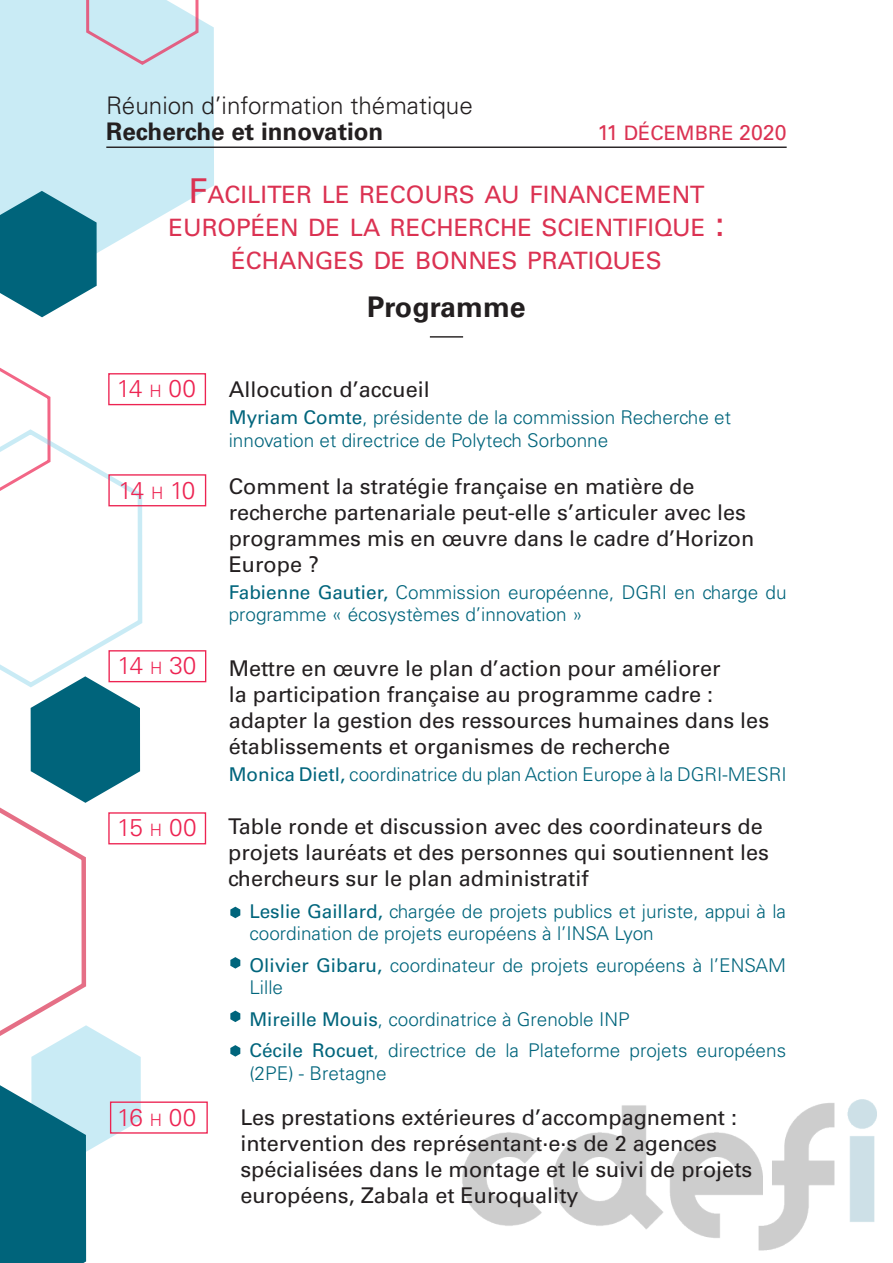
<style>
.page{position:relative;width:893px;height:1263px;background:#fff}
.page>*{position:absolute;margin:0;border:0;box-sizing:border-box;transform-origin:0 0}
.t1{font:700 28.5px "Univers LT Std";color:#231f20}
.t2{font:300 24.3px "Univers LT Std";letter-spacing:-.05em;color:#ed2452}
.t3{font:300 24.15px "Univers LT Std";color:#231f20}
.t4{font:700 24.15px "Univers LT Std";color:#231f20}
.t5{font:24px/33px "Univers LT Std";color:#db3252;text-align:center}
.t6{font:21.6px/26px "Univers LT Std";color:#231f20}
.t7{font:19.95px "Univers LT Std";color:#db3252}
.t8{font:300 18.9px/22.8px "Univers LT Std";color:#00657c}
.s1{font-size:21.3px}
.s2{font-size:34.2px}
.s3{font-size:17.1px}
.s4{font-weight:400}
</style>
<div class="page">
<svg style="left:0;top:0;width:214px;height:253px;background:#ceecf5"></svg>
<hr style="left:106px;top:147px;width:681px;height:1px;background:#231f20">
<svg style="left:85px;top:0;width:115px;height:67px;background:#cce1ec"></svg>
<svg style="left:0;top:191px;width:97px;height:126px;background:#338497"></svg>
<svg style="left:0;top:367px;width:145px;height:896px"></svg>
<hr style="left:430px;top:336px;width:33px;height:2px;background:#231f20">
<div style="left:108px;top:373px;width:98px;height:32px;border:1px solid #ed2452"></div>
<div style="left:108px;top:474px;width:98px;height:32px;border:1px solid #ed2452"></div>
<div style="left:108px;top:812px;width:98px;height:32px;border:1px solid #ed2452"></div>
<div style="left:110px;top:1101px;width:98px;height:33px;border:1px solid #ed2452"></div>
<img style="left:462px;top:1100px;width:415px;height:151px">
<svg style="left:230px;top:907px;width:10px;height:11px"></svg>
<svg style="left:230px;top:957px;width:10px;height:11px"></svg>
<svg style="left:230px;top:1010px;width:10px;height:12px"></svg>
<svg style="left:230px;top:1045px;width:10px;height:12px"></svg>
<div style="left:108px;top:650px;width:98px;height:32px;border:1px solid #ed2452"></div>
<p class="t3" style="left:106px;top:91px;width:368px">Réunion d’information thématique</p>
<p class="t4" style="left:106px;top:117px;width:279px">Recherche et innovation</p>
<p class="t7" style="left:597px;top:121px;width:191px"><span class="s1">11</span> DÉCEMBRE <span class="s1">2020</span></p>
<p class="t5" style="left:189px;top:178px;width:517px"><span class="s2">F</span>ACILITER LE RECOURS AU FINANCEMENT</p>
<p class="t5" style="left:168px;top:211px;width:558px">EUROPÉEN DE LA RECHERCHE SCIENTIFIQUE <span class="s2">:<br></span>ÉCHANGES DE BONNES PRATIQUES</p>
<p class="t1" style="left:367px;top:290px;width:160px">Programme</p>
<p class="t2" style="left:117px;top:374px;width:81px">14 <span class="s3">h</span> 00</p>
<p class="t6" style="left:229px;top:377px;width:202px">Allocution d’accueil</p>
<p class="t8" style="left:229px;top:406px;width:504px"><span class="s4">Myriam Comte</span>, présidente de la commission Recherche et innovation et directrice de Polytech Sorbonne</p>
<p class="t2" style="left:118px;top:475px;width:79px">14 <span class="s3">h</span> 10</p>
<p class="t6" style="left:229px;top:473px;width:527px">Comment la stratégie française en matière de recherche partenariale peut-elle s’articuler avec les programmes mis en œuvre dans le cadre d’Horizon Europe ?</p>
<p class="t8" style="left:229px;top:580px;width:559px"><span class="s4">Fabienne Gautier,</span> Commission européenne, DGRI en charge du programme « écosystèmes d’innovation »</p>
<p class="t2" style="left:118px;top:651px;width:80px">14 <span class="s3">h</span> 30</p>
<p class="t6" style="left:229px;top:656px;width:542px">Mettre en œuvre le plan d’action pour améliorer<br>la participation française au programme cadre : adapter la gestion des ressources humaines dans les établissements et organismes de recherche</p>
<p class="t8" style="left:229px;top:763px;width:559px"><span class="s4">Monica Dietl,</span> coordinatrice du plan Action Europe à la DGRI-MESRI</p>
<p class="t2" style="left:117px;top:813px;width:81px">15 <span class="s3">h</span> 00</p>
<p class="t6" style="left:228px;top:814px;width:542px">Table ronde et discussion avec des coordinateurs de projets lauréats et des personnes qui soutiennent les chercheurs sur le plan administratif</p>
<p class="t8" style="left:249px;top:899px;width:538px"><span class="s4">Leslie Gaillard,</span> chargée de projets publics et juriste, appui à la coordination de projets européens à l’INSA Lyon</p>
<p class="t8" style="left:249px;top:953px;width:538px"><span class="s4">Olivier Gibaru,</span> coordinateur de projets européens à l’ENSAM<br>Lille</p>
<p class="t8" style="left:249px;top:1007px;width:382px"><span class="s4">Mireille Mouis</span>, coordinatrice à Grenoble INP</p>
<p class="t8" style="left:249px;top:1039px;width:538px"><span class="s4">Cécile Rocuet</span>, directrice de la Plateforme projets européens (2PE) - Bretagne</p>
<p class="t2" style="left:117px;top:1103px;width:81px">16 <span class="s3">h</span> 00</p>
<p class="t6" style="left:240px;top:1104px;width:513px">Les prestations extérieures d’accompagnement : intervention des représentant·e·s de 2 agences spécialisées dans le montage et le suivi de projets européens, Zabala et Euroquality</p>
</div>
